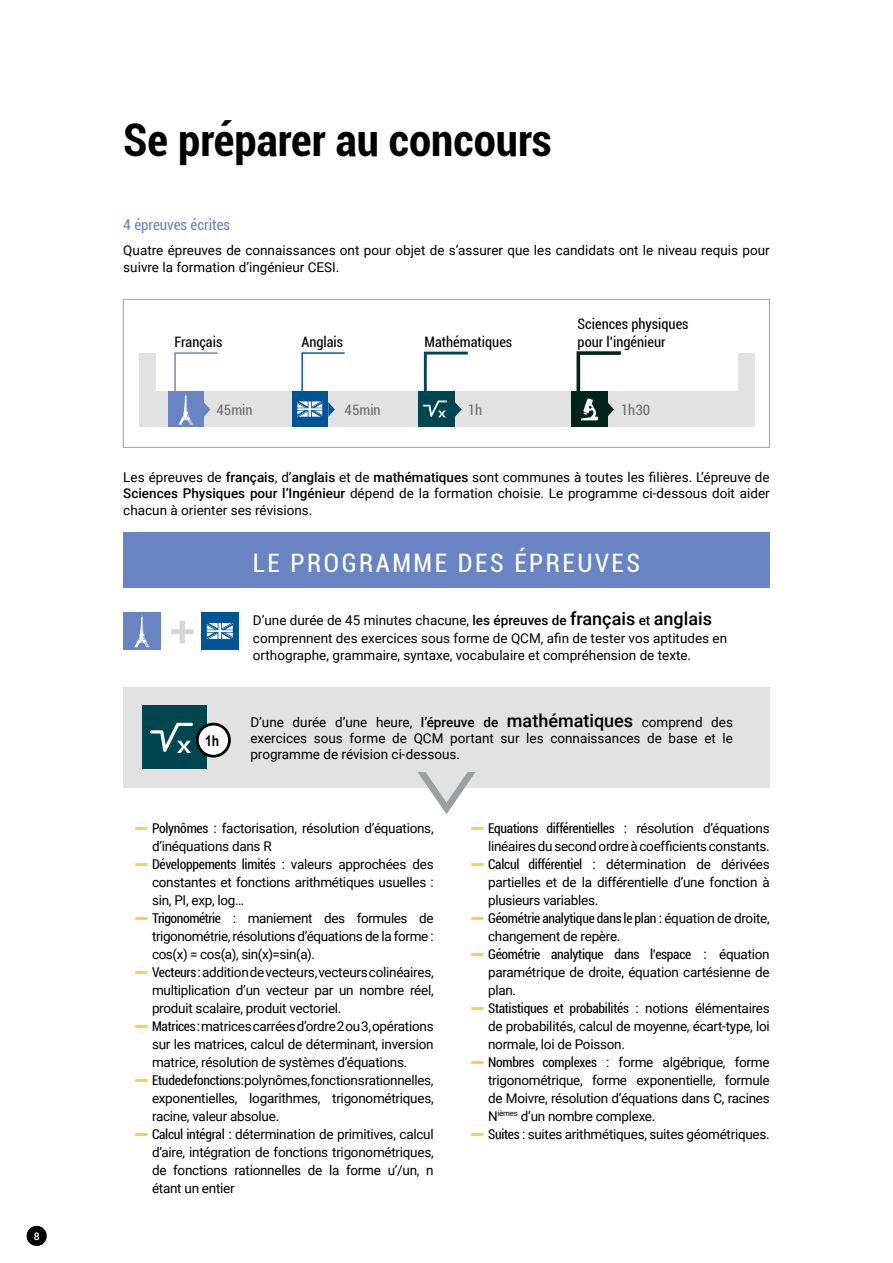
<style>
.page{position:relative;width:893px;height:1263px;background:#fff}
.page>*{position:absolute;margin:0;border:0;box-sizing:border-box;transform-origin:0 0}
.t1{font:700 condensed 45px "Roboto";color:#000}
.t2{font:condensed 25.5px "Roboto";letter-spacing:.1em;color:#fff}
.t3{font:condensed 15px "Roboto";color:#6884c2}
.t4{font:700 14.85px "Arial Narrow";color:#000}
.t5{font:condensed 14.4px/17.2px "Roboto";color:#000}
.t6{font:condensed 14.4px "Roboto";color:#706f6f}
.t7{font:13.5px/16.2px "Roboto";letter-spacing:-.02em;color:#000;text-align:justify}
.t8{font:13.5px/16.2px "Roboto";color:#000}
.t9{font:condensed 13.5px "Roboto";letter-spacing:-.02em;color:#000}
.t10{font:500 10.5px "Roboto";color:#fff}
.s1{font-weight:500}
.s2{font-weight:500;font-size:18px}
.s3{font-stretch:condensed}
.s4{font-stretch:normal}
</style>
<div class="page">
<div style="left:123px;top:687px;width:647px;height:101px;background:#e3e2e2"></div>
<div style="left:143px;top:705px;width:64px;height:64px;background:#004650"></div>
<svg style="left:150px;top:723px;width:43px;height:30px"></svg>
<div style="left:123px;top:299px;width:647px;height:148px;border:1px solid #9da0a1"></div>
<div style="left:123px;top:532px;width:647px;height:56px;background:#6884c2"></div>
<svg style="left:417px;top:772px;width:59px;height:42px"></svg>
<div style="left:27px;top:1226px;width:20px;height:20px;background:#000;border-radius:50%"></div>
<div style="left:139px;top:391px;width:616px;height:36px;background:#e3e2e2"></div>
<div style="left:139px;top:353px;width:17px;height:54px;background:#e3e2e2"></div>
<div style="left:738px;top:353px;width:17px;height:54px;background:#e3e2e2"></div>
<div style="left:168px;top:391px;width:36px;height:36px;background:#6884c2"></div>
<div style="left:293px;top:391px;width:35px;height:36px;background:#005694"></div>
<div style="left:571px;top:391px;width:36px;height:36px;background:#00241b"></div>
<svg style="left:174px;top:352px;width:44px;height:72px"></svg>
<svg style="left:297px;top:352px;width:48px;height:65px"></svg>
<svg style="left:576px;top:351px;width:45px;height:69px"></svg>
<div style="left:123px;top:612px;width:38px;height:37px;background:#6884c2"></div>
<svg style="left:134px;top:614px;width:15px;height:33px"></svg>
<div style="left:202px;top:612px;width:37px;height:37px;background:#005694"></div>
<svg style="left:207px;top:623px;width:26px;height:16px"></svg>
<svg style="left:171px;top:621px;width:22px;height:22px"></svg>
<div style="left:197px;top:724px;width:32px;height:32px;background:#fff;border-radius:50%"></div>
<div style="left:196px;top:723px;width:35px;height:34px;border:3px solid #000;border-radius:50%"></div>
<div style="left:419px;top:391px;width:36px;height:36px;background:#004650"></div>
<svg style="left:423px;top:351px;width:45px;height:66px"></svg>
<p class="t10" style="left:34px;top:1231px;width:7px">8</p>
<h1 class="t1" style="left:123px;top:121px;width:430px">Se préparer au concours</h1>
<p class="t3" style="left:123px;top:218px;width:108px">4 épreuves écrites</p>
<p class="t8" style="left:123px;top:243px;width:648px">Quatre épreuves de connaissances ont pour objet de s’assurer que les candidats ont le niveau requis pour suivre la formation d’ingénieur CESI.</p>
<p class="t5" style="left:174px;top:334px;width:50px">Français</p>
<p class="t5" style="left:301px;top:334px;width:43px">Anglais</p>
<p class="t5" style="left:425px;top:334px;width:89px">Mathématiques</p>
<p class="t5" style="left:578px;top:317px;width:112px">Sciences physiques pour l’ingénieur</p>
<p class="t6" style="left:216px;top:404px;width:38px">45min</p>
<p class="t6" style="left:345px;top:404px;width:38px">45min</p>
<p class="t6" style="left:468px;top:404px;width:16px">1h</p>
<p class="t6" style="left:621px;top:404px;width:31px">1h30</p>
<p class="t7" style="left:123px;top:470px;width:648px">Les épreuves de <span class="s1">français</span>, d’<span class="s1">anglais</span> et de <span class="s1">mathématiques</span> sont communes à toutes les filières. L’épreuve de <span class="s1">Sciences Physiques pour l’Ingénieur</span> dépend de la formation choisie. Le programme ci-dessous doit aider chacun à orienter ses révisions.</p>
<h2 class="t2" style="left:253px;top:552px;width:389px">LE PROGRAMME DES ÉPREUVES</h2>
<p class="t4" style="left:205px;top:732px;width:16px">1h</p>
<p class="t8" style="left:253px;top:613px;width:476px;line-height:18px">D’une durée de 45 minutes chacune, <span class="s1">les épreuves de</span> <span class="s2">français</span> <span class="s1">et</span> <span class="s2">anglais </span>comprennent des exercices sous forme de QCM, afin de tester vos aptitudes en</p>
<p class="t8" style="left:253px;top:648px;width:440px">orthographe, grammaire, syntaxe, vocabulaire et compréhension de texte.</p>
<p class="t7" style="left:250px;top:715px;width:484px">D’une durée d’une heure, <span class="s1">l’épreuve de</span> <span class="s2">mathématiques</span> comprend des exercices sous forme de QCM portant sur les connaissances de base et le programme de révision ci-dessous.</p>
<p class="t7" style="left:135px;top:821px;width:300px"><sup>_</sup> <span class="s3">Polynômes</span> : factorisation, résolution d’équations,</p>
<p class="t7" style="left:152px;top:839px;width:121px">d’inéquations dans R</p>
<p class="t9" style="left:135px;top:858px;width:300px"><sup>_</sup> Développements limités <span class="s4">: valeurs approchées des</span></p>
<p class="t7" style="left:152px;top:875px;width:283px">constantes et fonctions arithmétiques usuelles :</p>
<p class="t7" style="left:152px;top:893px;width:94px">sin, PI, exp, log…</p>
<p class="t7" style="left:135px;top:911px;width:300px"><sup>_</sup> <span class="s3">Trigonométrie</span> : maniement des formules de</p>
<p class="t7" style="left:152px;top:929px;width:283px">trigonométrie, résolutions d’équations de la forme :</p>
<p class="t7" style="left:152px;top:947px;width:165px">cos(x) = cos(a), sin(x)=sin(a).</p>
<p class="t7" style="left:135px;top:965px;width:300px"><sup>_</sup> <span class="s3">Vecteurs</span> : addition de vecteurs, vecteurs colinéaires,</p>
<p class="t7" style="left:152px;top:983px;width:283px">multiplication d’un vecteur par un nombre réel,</p>
<p class="t7" style="left:152px;top:1001px;width:191px">produit scalaire, produit vectoriel.</p>
<p class="t7" style="left:135px;top:1019px;width:300px"><sup>_</sup> <span class="s3">Matrices</span> : matrices carrées d’ordre 2 ou 3, opérations</p>
<p class="t7" style="left:152px;top:1037px;width:283px">sur les matrices, calcul de déterminant, inversion</p>
<p class="t7" style="left:152px;top:1055px;width:257px">matrice, résolution de systèmes d’équations.</p>
<p class="t7" style="left:135px;top:1073px;width:300px"><sup>_</sup> <span class="s3">Etude de fonctions</span> : polynômes, fonctions rationnelles,</p>
<p class="t7" style="left:152px;top:1091px;width:283px">exponentielles, logarithmes, trigonométriques,</p>
<p class="t7" style="left:152px;top:1109px;width:129px">racine, valeur absolue.</p>
<p class="t7" style="left:135px;top:1127px;width:300px"><sup>_</sup> <span class="s3">Calcul intégral</span> : détermination de primitives, calcul</p>
<p class="t7" style="left:152px;top:1145px;width:283px">d’aire, intégration de fonctions trigonométriques,</p>
<p class="t7" style="left:152px;top:1163px;width:283px">de fonctions rationnelles de la forme u’/un, n</p>
<p class="t7" style="left:152px;top:1181px;width:84px">étant un entier</p>
<p class="t9" style="left:471px;top:822px;width:300px"><sup>_</sup> Equations différentielles <span class="s4">: résolution d’équations</span></p>
<p class="t7" style="left:488px;top:837px;width:283px">linéaires du second ordre à coefficients constants.</p>
<p class="t7" style="left:471px;top:857px;width:300px"><sup>_</sup> <span class="s3">Calcul différentiel</span> : détermination de dérivées</p>
<p class="t7" style="left:488px;top:875px;width:283px">partielles et de la différentielle d’une fonction à</p>
<p class="t7" style="left:488px;top:893px;width:112px">plusieurs variables.</p>
<p class="t9" style="left:471px;top:912px;width:300px"><sup>_</sup> Géométrie analytique dans le plan <span class="s4">: équation de droite,</span></p>
<p class="t7" style="left:488px;top:929px;width:134px">changement de repère.</p>
<p class="t9" style="left:471px;top:948px;width:300px"><sup>_</sup> Géométrie analytique dans l’espace <span class="s4">: équation</span></p>
<p class="t7" style="left:488px;top:965px;width:283px">paramétrique de droite, équation cartésienne de</p>
<p class="t7" style="left:488px;top:983px;width:30px">plan.</p>
<p class="t9" style="left:471px;top:1002px;width:300px"><sup>_</sup> Statistiques et probabilités <span class="s4">: notions élémentaires</span></p>
<p class="t7" style="left:488px;top:1019px;width:283px">de probabilités, calcul de moyenne, écart-type, loi</p>
<p class="t7" style="left:488px;top:1037px;width:138px">normale, loi de Poisson.</p>
<p class="t7" style="left:471px;top:1055px;width:300px"><sup>_</sup> <span class="s3">Nombres complexes</span> : forme algébrique, forme</p>
<p class="t7" style="left:488px;top:1073px;width:283px">trigonométrique, forme exponentielle, formule</p>
<p class="t7" style="left:488px;top:1091px;width:283px">de Moivre, résolution d’équations dans C, racines</p>
<p class="t7" style="left:488px;top:1109px;width:169px">N<sup>ièmes</sup> d’un nombre complexe.</p>
<p class="t7" style="left:471px;top:1127px;width:300px"><sup>_</sup> <span class="s3">Suites</span> : suites arithmétiques, suites géométriques.</p>
</div>
